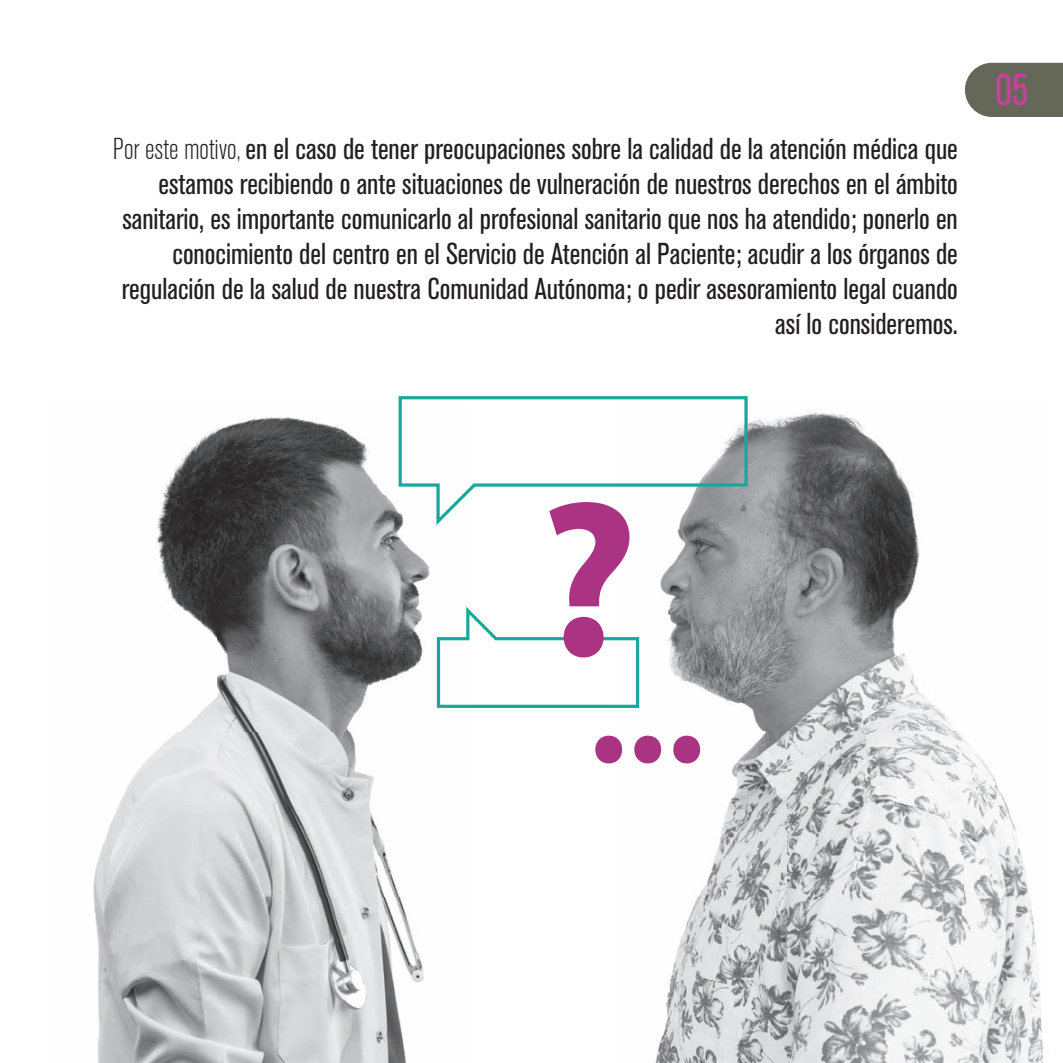
<style>
.page{position:relative;width:1063px;height:1063px;background:#fff}
.page>*{position:absolute;margin:0;border:0;box-sizing:border-box;transform-origin:0 0}
.t1{font:700 150px "Myriad Pro";color:#aa3384}
.t2{font:condensed 44px "Akzidenz Grotesk BQ";color:#bf469a}
.t3{font:condensed 30px/35px "Akzidenz Grotesk BQ";color:#231f20;text-align:right}
.s1{font-weight:300}
</style>
<div class="page">
<div style="left:965px;top:63px;width:98px;height:54px;background:#656759"></div>
<img style="left:655px;top:410px;width:389px;height:653px">
<img style="left:93px;top:417px;width:337px;height:646px">
<svg style="left:397px;top:396px;width:352px;height:133px"></svg>
<svg style="left:435px;top:502px;width:206px;height:206px"></svg>
<p class="t3" style="left:113px;top:131px;width:847px"><span class="s1">Por este motivo,</span> en el caso de tener preocupaciones sobre la calidad de la atención médica que estamos recibiendo o ante situaciones de vulneración de nuestros derechos en el ámbito sanitario, es importante comunicarlo al profesional sanitario que nos ha atendido; ponerlo en conocimiento del centro en el Servicio de Atención al Paciente; acudir a los órganos de regulación de la salud de nuestra Comunidad Autónoma; o pedir asesoramiento legal cuando así lo consideremos.</p>
<h2 class="t2" style="left:995px;top:65px;width:34px">05</h2>
<h1 class="t1" style="left:588px;top:613px;width:118px">...</h1>
</div>
